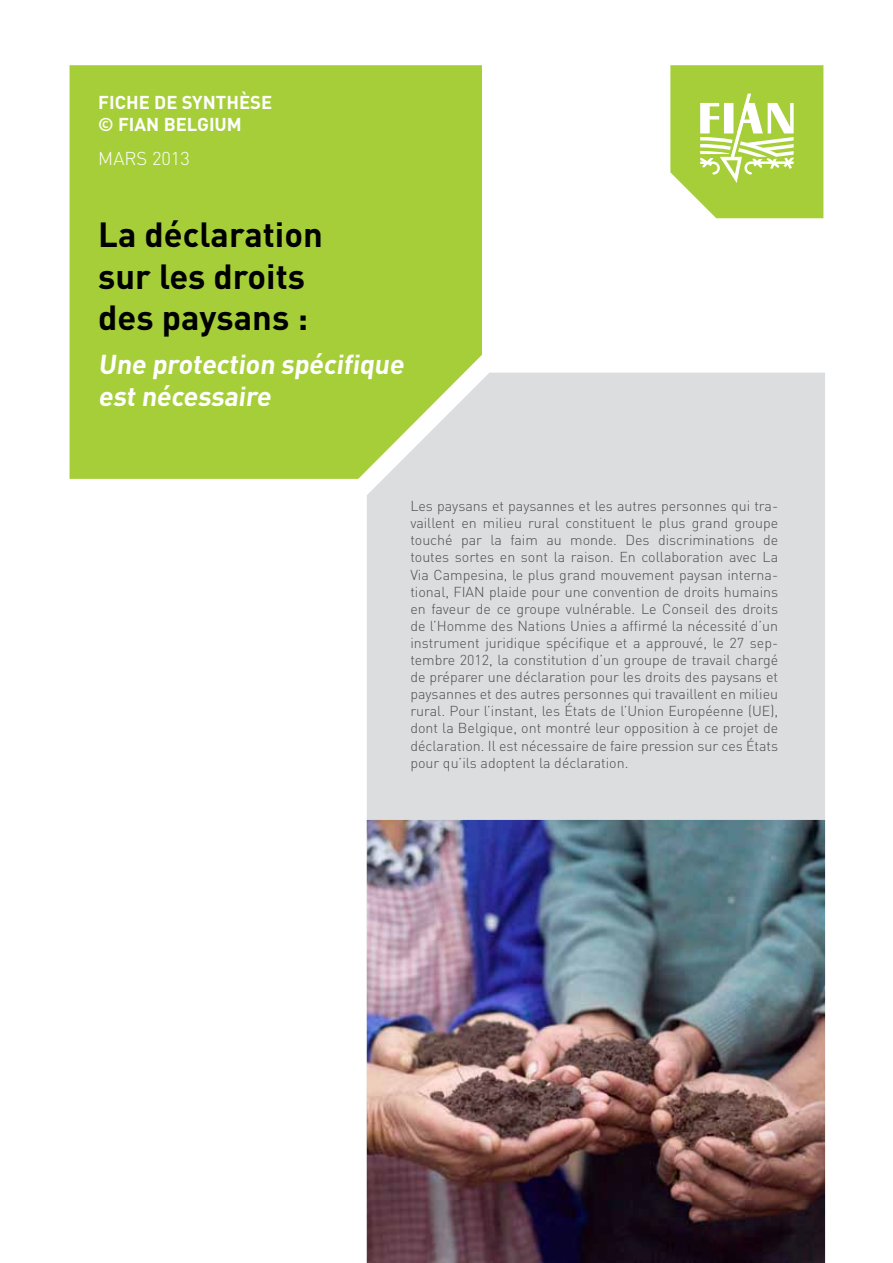
<style>
.page{position:relative;width:893px;height:1263px;background:#fff}
.page>*{position:absolute;margin:0;border:0;box-sizing:border-box;transform-origin:0 0}
.t1{font:700 34.5px/41.4px "DIN";color:#000}
.t2{font:700 27px/32.4px "DIN";color:#fff}
.t3{font:700 18.45px/22px "DIN";color:#fff}
.t4{font:300 18.45px "DIN";color:#fff}
.t5{font:300 14.25px/17.1px "DIN";color:#4d4d4f;text-align:justify}
</style>
<div class="page">
<div style="left:367px;top:373px;width:458px;height:447px;background:#dcddde"></div>
<div style="left:70px;top:65px;width:412px;height:414px;background:#a6ce39"></div>
<svg style="left:670px;top:65px;width:153px;height:153px"></svg>
<img style="left:367px;top:820px;width:458px;height:443px">
<p class="t3" style="left:98px;top:91px;width:175px">Fiche de synthèse © FIAN Belgium</p>
<p class="t4" style="left:98px;top:147px;width:13px">mar</p>
<p class="t4" style="left:137px;top:147px;width:55px">s 2013</p>
<h1 class="t1" style="left:98px;top:212px;width:226px">La déclaration sur les droits des paysans :</h1>
<h2 class="t2" style="left:98px;top:346px;width:311px">Une protection spécifique est nécessaire</h2>
<p class="t5" style="left:410px;top:497px;width:369px">Les paysans et paysannes et les autres personnes qui tra&shy;vaillent en milieu rural constituent le plus grand groupe touché par la faim au monde. Des discriminations de toutes sortes en sont la raison. En collaboration avec La Via Campesina, le plus grand mouvement paysan interna&shy;tional, FIAN plaide pour une convention de droits humains en faveur de ce groupe vulnérable. Le Conseil des droits de l’Homme des Nations Unies a affirmé la nécessité d’un instrument juridique spécifique et a approuvé, le 27 sep&shy;tembre 2012, la constitution d’un groupe de travail chargé de préparer une déclaration pour les droits des paysans et paysannes et des autres personnes qui travaillent en milieu rural. Pour l’instant, les États de l’Union Européenne (UE), dont la Belgique, ont montré leur opposition à ce projet de déclaration. Il est nécessaire de faire pression sur ces États pour qu’ils adoptent la déclaration.</p>
</div>
